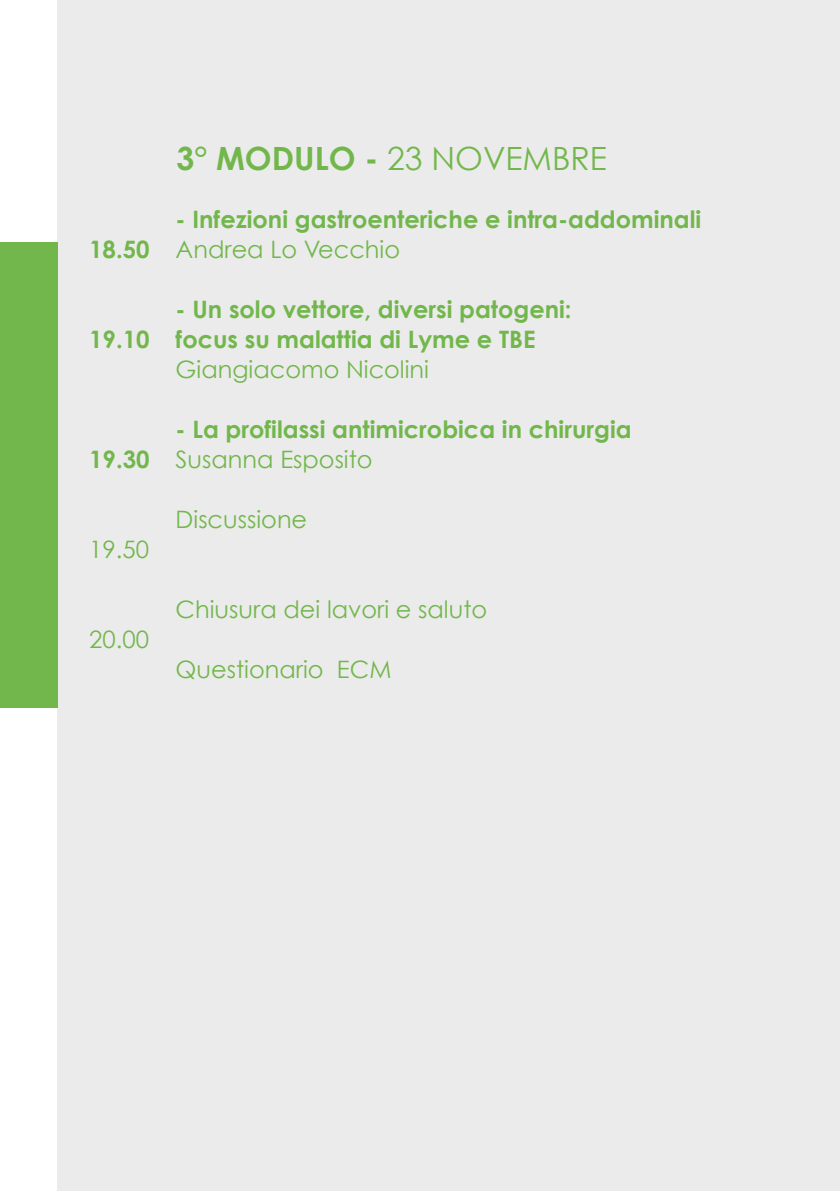
<style>
.page{position:relative;width:840px;height:1191px;background:#fff}
.page>*{position:absolute;margin:0;border:0;box-sizing:border-box;transform-origin:0 0}
.t1{font:32px "Century Gothic";color:#72b74c}
.t2{font:700 24px/30px "Century Gothic";color:#72b74c}
.t3{font:24px "Century Gothic";color:#72b74c}
.s1{font-weight:700}
</style>
<div class="page">
<div style="left:58px;top:0;width:781px;height:1191px;background:#ebebeb"></div>
<div style="left:0;top:242px;width:58px;height:465px;background:#72b74c"></div>
<p class="t2" style="left:89px;top:234px;width:62px">18.50</p>
<p class="t2" style="left:89px;top:324px;width:62px">19.10</p>
<p class="t2" style="left:89px;top:444px;width:62px">19.30</p>
<p class="t3" style="left:89px;top:534px;width:61px">19.50</p>
<p class="t3" style="left:89px;top:624px;width:61px">20.00</p>
<h1 class="t1" style="left:176px;top:138px;width:432px"><span class="s1">3° MODULO -</span> 23 NOVEMBRE</h1>
<p class="t2" style="left:175px;top:204px;width:527px">- Infezioni gastroenteriche e intra-addominali</p>
<p class="t3" style="left:175px;top:234px;width:226px">Andrea Lo Vecchio</p>
<p class="t2" style="left:175px;top:294px;width:397px">- Un solo vettore, diversi patogeni: focus su malattia di Lyme e TBE</p>
<p class="t3" style="left:175px;top:354px;width:255px">Giangiacomo Nicolini</p>
<p class="t2" style="left:175px;top:414px;width:457px">- La profilassi antimicrobica in chirurgia</p>
<p class="t3" style="left:175px;top:444px;width:198px">Susanna Esposito</p>
<p class="t3" style="left:175px;top:504px;width:133px">Discussione</p>
<p class="t3" style="left:175px;top:594px;width:313px">Chiusura dei lavori e saluto</p>
<p class="t3" style="left:175px;top:654px;width:217px">Questionario ECM</p>
</div>
